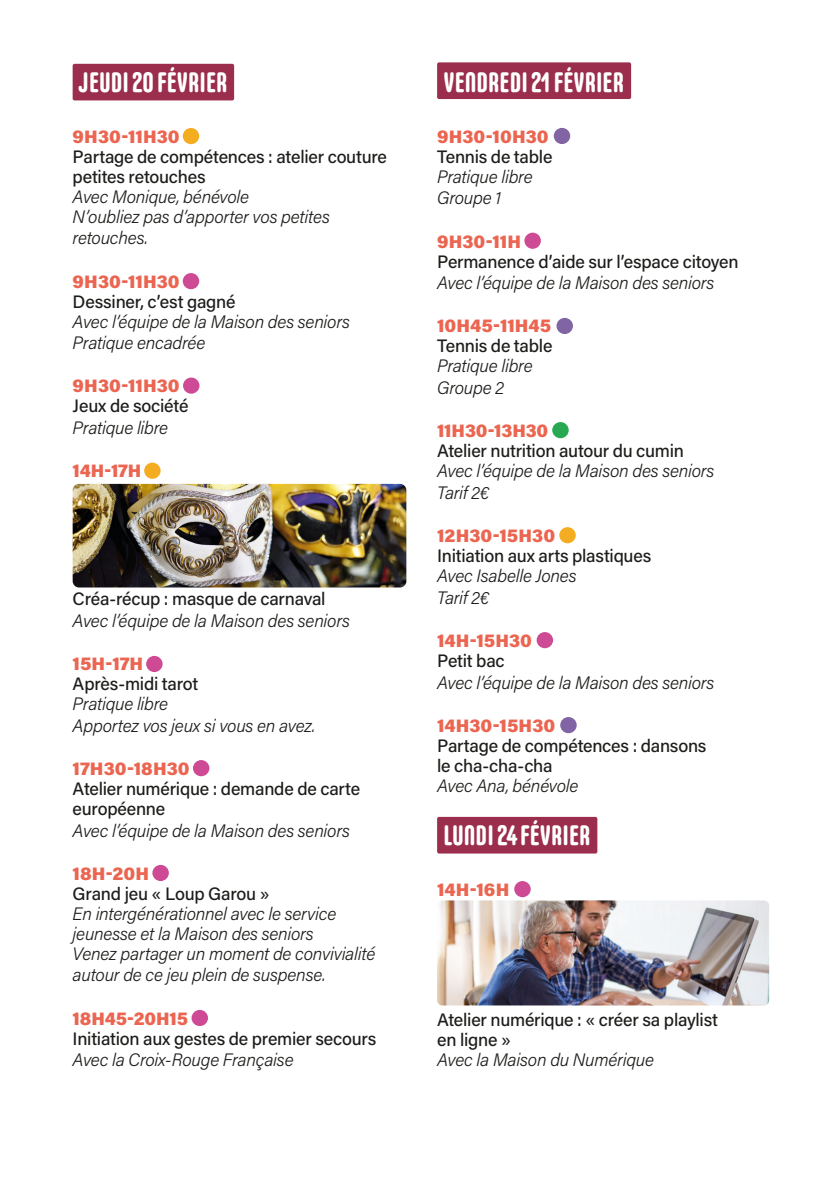
<style>
.page{position:relative;width:840px;height:1191px;background:#fff}
.page>*{position:absolute;margin:0;border:0;box-sizing:border-box;transform-origin:0 0}
.t1{font:700 28px "Carl Marx";color:#fff}
.Chapeau_SMI{font:italic 300 18px/21.6px "Acumin Pro";letter-spacing:-.015em;color:#1d1d1b}
.Chapeau_SMI-2{font:500 18px/20px "Acumin Pro";letter-spacing:-.015em;color:#1d1d1b}
.Chapeau_SMI-3{font:900 18px "Acumin Pro";color:#eb6551}
</style>
<div class="page">
<div style="left:73px;top:64px;width:161px;height:36px;background:#9a2e4c;border-radius:2px"></div>
<div style="left:437px;top:62px;width:193px;height:37px;background:#9a2e4c;border-radius:2px"></div>
<div style="left:437px;top:817px;width:160px;height:36px;background:#9a2e4c;border-radius:2px"></div>
<img style="left:73px;top:484px;width:333px;height:103px">
<img style="left:437px;top:900px;width:331px;height:105px">
<div style="left:183px;top:128px;width:16px;height:16px;background:#f4ac21;border-radius:50%"></div>
<div style="left:183px;top:273px;width:16px;height:16px;background:#ce4a95;border-radius:50%"></div>
<div style="left:183px;top:377px;width:16px;height:17px;background:#ce4a95;border-radius:50%"></div>
<div style="left:144px;top:462px;width:16px;height:17px;background:#f4ac21;border-radius:50%"></div>
<div style="left:146px;top:656px;width:16px;height:16px;background:#ce4a95;border-radius:50%"></div>
<div style="left:193px;top:760px;width:16px;height:16px;background:#ce4a95;border-radius:50%"></div>
<div style="left:152px;top:865px;width:17px;height:16px;background:#ce4a95;border-radius:50%"></div>
<div style="left:191px;top:1010px;width:17px;height:16px;background:#ce4a95;border-radius:50%"></div>
<div style="left:514px;top:881px;width:16px;height:16px;background:#ce4a95;border-radius:50%"></div>
<div style="left:560px;top:717px;width:16px;height:16px;background:#8164a3;border-radius:50%"></div>
<div style="left:536px;top:632px;width:16px;height:16px;background:#ce4a95;border-radius:50%"></div>
<div style="left:559px;top:527px;width:16px;height:16px;background:#f4ac21;border-radius:50%"></div>
<div style="left:552px;top:422px;width:16px;height:16px;background:#28a951;border-radius:50%"></div>
<div style="left:556px;top:318px;width:16px;height:16px;background:#8164a3;border-radius:50%"></div>
<div style="left:524px;top:233px;width:16px;height:16px;background:#ce4a95;border-radius:50%"></div>
<div style="left:553px;top:128px;width:17px;height:16px;background:#8164a3;border-radius:50%"></div>
<p class="t1" style="left:79px;top:67px;width:150px">JEUDI 20 FÉVRIER</p>
<p class="Chapeau_SMI-3" style="left:73px;top:124px;width:108px">9H30-11H30</p>
<p class="Chapeau_SMI-2" style="left:73px;top:146px;width:315px">Partage de compétences : atelier couture petites retouches</p>
<p class="Chapeau_SMI" style="left:73px;top:185px;width:178px">Avec Monique, bénévole</p>
<p class="Chapeau_SMI" style="left:73px;top:205px;width:258px">N’oubliez pas d’apporter vos petites retouches.</p>
<p class="Chapeau_SMI-3" style="left:73px;top:268px;width:108px">9H30-11H30</p>
<p class="Chapeau_SMI-2" style="left:73px;top:290px;width:164px">Dessiner, c’est gagné</p>
<p class="Chapeau_SMI" style="left:73px;top:310px;width:278px">Avec l’équipe de la Maison des seniors</p>
<p class="Chapeau_SMI" style="left:73px;top:331px;width:134px">Pratique encadrée</p>
<p class="Chapeau_SMI-3" style="left:73px;top:373px;width:108px">9H30-11H30</p>
<p class="Chapeau_SMI-2" style="left:73px;top:395px;width:117px">Jeux de société</p>
<p class="Chapeau_SMI" style="left:73px;top:416px;width:97px">Pratique libre</p>
<p class="Chapeau_SMI-3" style="left:73px;top:458px;width:70px">14H-17H</p>
<p class="Chapeau_SMI-2" style="left:73px;top:588px;width:254px">Créa-récup : masque de carnaval</p>
<p class="Chapeau_SMI" style="left:73px;top:609px;width:278px">Avec l’équipe de la Maison des seniors</p>
<p class="Chapeau_SMI-3" style="left:73px;top:651px;width:72px">15H-17H</p>
<p class="Chapeau_SMI-2" style="left:73px;top:673px;width:127px">Après-midi tarot</p>
<p class="Chapeau_SMI" style="left:73px;top:692px;width:97px">Pratique libre</p>
<p class="Chapeau_SMI" style="left:73px;top:714px;width:244px">Apportez vos jeux si vous en avez.</p>
<p class="Chapeau_SMI-3" style="left:73px;top:756px;width:118px">17H30-18H30</p>
<p class="Chapeau_SMI-2" style="left:73px;top:778px;width:289px">Atelier numérique : demande de carte européenne</p>
<p class="Chapeau_SMI" style="left:73px;top:818px;width:278px">Avec l’équipe de la Maison des seniors</p>
<p class="Chapeau_SMI-3" style="left:73px;top:860px;width:78px">18H-20H</p>
<p class="Chapeau_SMI-2" style="left:73px;top:882px;width:198px">Grand jeu « Loup Garou »</p>
<p class="Chapeau_SMI" style="left:73px;top:902px;width:265px;line-height:20px">En intergénérationnel avec le service jeunesse et la Maison des seniors</p>
<p class="Chapeau_SMI" style="left:73px;top:942px;width:304px">Venez partager un moment de convivialité autour de ce jeu plein de suspense.</p>
<p class="Chapeau_SMI-3" style="left:73px;top:1005px;width:117px">18H45-20H15</p>
<p class="Chapeau_SMI-2" style="left:73px;top:1027px;width:305px">Initiation aux gestes de premier secours</p>
<p class="Chapeau_SMI" style="left:73px;top:1048px;width:222px">Avec la Croix-Rouge Française</p>
<p class="t1" style="left:443px;top:67px;width:182px">VENDREDI 21 FÉVRIER</p>
<p class="Chapeau_SMI-3" style="left:437px;top:124px;width:113px">9H30-10H30</p>
<p class="Chapeau_SMI-2" style="left:437px;top:146px;width:117px">Tennis de table</p>
<p class="Chapeau_SMI" style="left:437px;top:165px;width:97px">Pratique libre</p>
<p class="Chapeau_SMI" style="left:437px;top:186px;width:66px">Groupe 1</p>
<p class="Chapeau_SMI-3" style="left:437px;top:228px;width:85px">9H30-11H</p>
<p class="Chapeau_SMI-2" style="left:437px;top:250px;width:303px">Permanence d’aide sur l’espace citoyen</p>
<p class="Chapeau_SMI" style="left:437px;top:271px;width:278px">Avec l’équipe de la Maison des seniors</p>
<p class="Chapeau_SMI-3" style="left:437px;top:313px;width:116px">10H45-11H45</p>
<p class="Chapeau_SMI-2" style="left:437px;top:335px;width:117px">Tennis de table</p>
<p class="Chapeau_SMI" style="left:437px;top:354px;width:97px">Pratique libre</p>
<p class="Chapeau_SMI" style="left:437px;top:376px;width:69px">Groupe 2</p>
<p class="Chapeau_SMI-3" style="left:437px;top:418px;width:113px">11H30-13H30</p>
<p class="Chapeau_SMI-2" style="left:437px;top:440px;width:248px">Atelier nutrition autour du cumin</p>
<p class="Chapeau_SMI" style="left:437px;top:459px;width:278px">Avec l’équipe de la Maison des seniors</p>
<p class="Chapeau_SMI" style="left:437px;top:481px;width:54px">Tarif 2€</p>
<p class="Chapeau_SMI-3" style="left:437px;top:523px;width:119px">12H30-15H30</p>
<p class="Chapeau_SMI-2" style="left:437px;top:545px;width:215px">Initiation aux arts plastiques</p>
<p class="Chapeau_SMI" style="left:437px;top:564px;width:141px">Avec Isabelle Jones</p>
<p class="Chapeau_SMI" style="left:437px;top:586px;width:54px">Tarif 2€</p>
<p class="Chapeau_SMI-3" style="left:437px;top:628px;width:96px">14H-15H30</p>
<p class="Chapeau_SMI-2" style="left:437px;top:650px;width:69px">Petit bac</p>
<p class="Chapeau_SMI" style="left:437px;top:670px;width:278px">Avec l’équipe de la Maison des seniors</p>
<p class="Chapeau_SMI-3" style="left:437px;top:712px;width:119px">14H30-15H30</p>
<p class="Chapeau_SMI-2" style="left:437px;top:734px;width:271px">Partage de compétences : dansons le cha-cha-cha</p>
<p class="Chapeau_SMI" style="left:437px;top:774px;width:143px">Avec Ana, bénévole</p>
<p class="t1" style="left:443px;top:820px;width:149px">LUNDI 24 FÉVRIER</p>
<p class="Chapeau_SMI-3" style="left:437px;top:876px;width:74px">14H-16H</p>
<p class="Chapeau_SMI-2" style="left:437px;top:1009px;width:282px">Atelier numérique : « créer sa playlist en ligne »</p>
<p class="Chapeau_SMI" style="left:437px;top:1048px;width:218px">Avec la Maison du Numérique</p>
</div>
